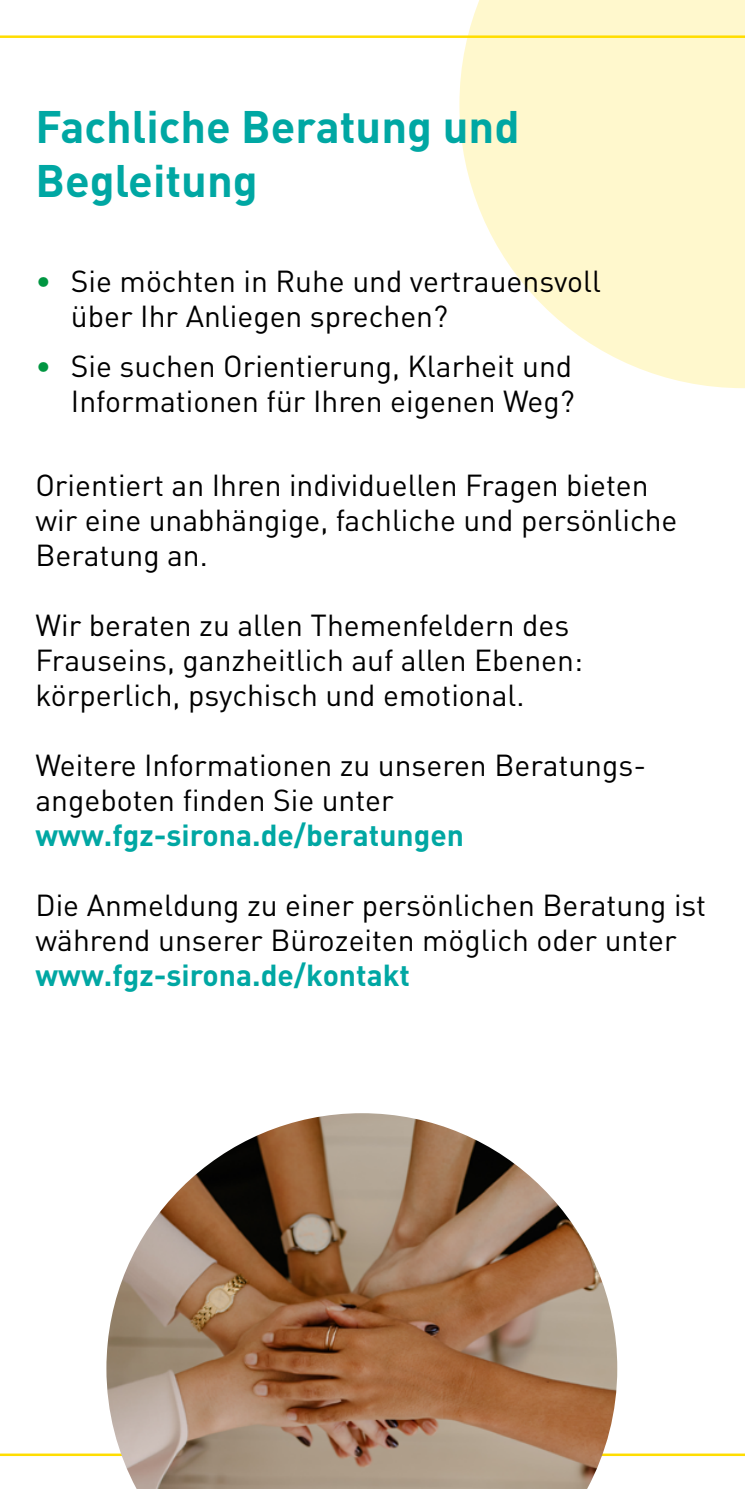
<style>
.page{position:relative;width:745px;height:1489px;background:#fff}
.page>*{position:absolute;margin:0;border:0;box-sizing:border-box;transform-origin:0 0}
.t1{font:700 45px/54px "DIN";color:#00a7a3}
.t2{font:30px/35px "DIN";color:#000}
.t3{font:700 30px "DIN";color:#00a7a3}
.s1{color:#009641}
</style>
<div class="page">
<svg style="left:459px;top:0;width:285px;height:388px;fill:#fff8cd"></svg>
<hr style="left:0;top:35px;width:744px;height:3px;background:#fd0">
<hr style="left:0;top:1453px;width:744px;height:2px;background:#fd0">
<img style="left:106px;top:1113px;width:511px;height:375px">
<p class="t1" style="left:35px;top:98px;width:485px">Fachliche Beratung und<br>Begleitung</p>
<p class="t2" style="left:71px;top:264px;width:531px;text-indent:-35px"><span class="s1">•</span> Sie möchten in Ruhe und vertrauensvoll über Ihr Anliegen sprechen?</p>
<p class="t2" style="left:35px;top:349px;width:540px;text-align:right"><span class="s1">•</span> Sie suchen Orientierung, Klarheit und<br>Informationen für Ihren eigenen Weg?</p>
<p class="t2" style="left:35px;top:468px;width:643px">Orientiert an Ihren individuellen Fragen bieten wir eine unabhängige, fachliche und persönliche<br>Beratung an.</p>
<p class="t2" style="left:35px;top:608px;width:548px">Wir beraten zu allen Themenfeldern des<br>Frauseins, ganzheitlich auf allen Ebenen: körperlich, psychisch und emotional.</p>
<p class="t2" style="left:35px;top:748px;width:611px">Weitere Informationen zu unseren Beratungs&shy;angeboten finden Sie unter</p>
<p class="t3" style="left:35px;top:815px;width:430px">www.fgz-sirona.de/beratungen</p>
<p class="t2" style="left:35px;top:888px;width:671px">Die Anmeldung zu einer persönlichen Beratung ist während unserer Bürozeiten möglich oder unter</p>
<p class="t3" style="left:35px;top:955px;width:376px">www.fgz-sirona.de/kontakt</p>
</div>
